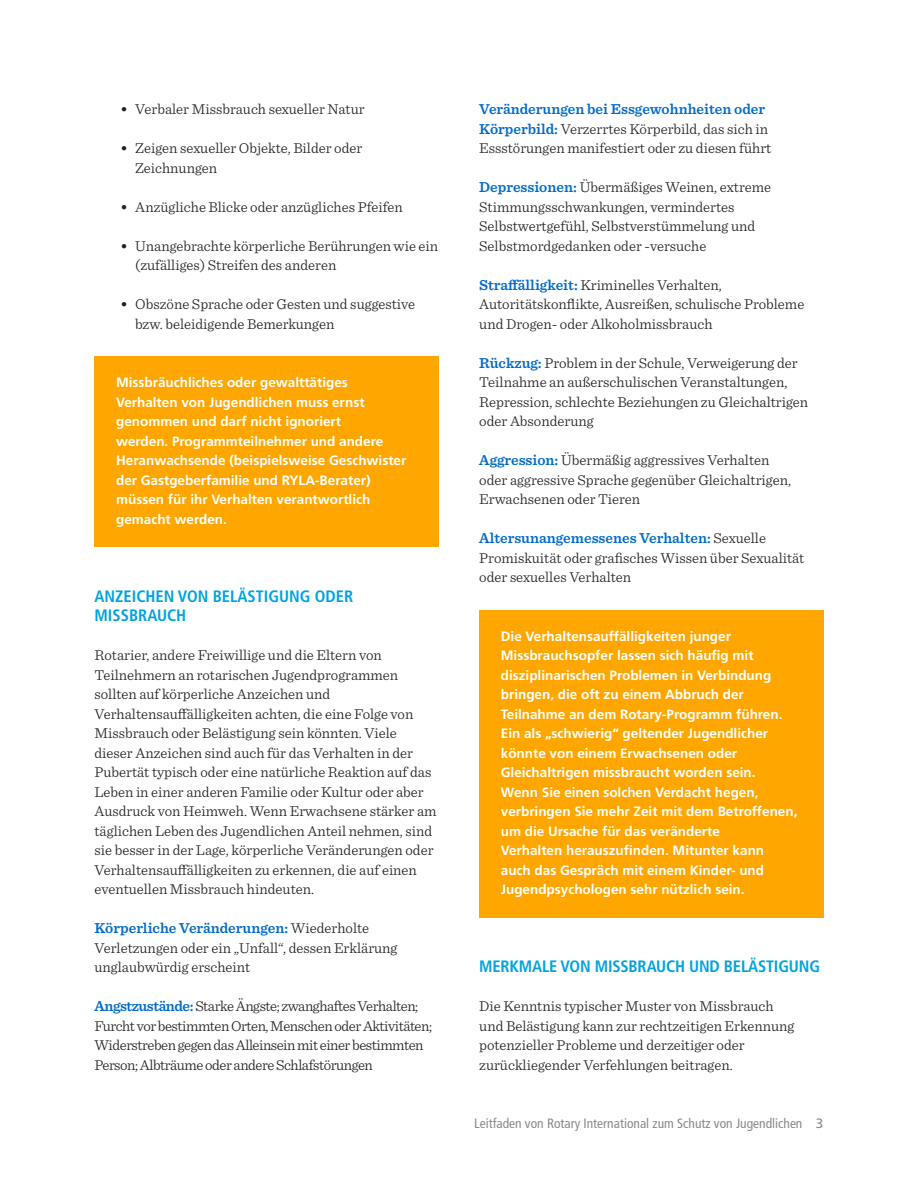
<style>
.page{position:relative;width:918px;height:1188px;background:#fff}
.page>*{position:absolute;margin:0;border:0;box-sizing:border-box;transform-origin:0 0}
.HEAD_C{font:700 condensed 16.5px/19.5px "Frutiger LT Std";letter-spacing:-.01em;color:#00a3e0}
.body_text{font:300 15px/19.5px "Sentinel";color:#231f20}
.body_text-2{font:300 15px/19.5px "Sentinel";letter-spacing:-.03em;color:#231f20}
.pullout_yellow_box_t{font:700 13.5px/19.5px "Frutiger LT Std";color:#fff}
.t1{font:condensed 13.5px "Frutiger LT Std";color:#8a8a8e}
.s1{font-weight:600}
.s2{font-weight:600;color:#006bc8}
.s3{font-stretch:normal}
</style>
<div class="page">
<div style="left:479px;top:610px;width:345px;height:308px;background:#ffa700"></div>
<div style="left:94px;top:357px;width:345px;height:190px;background:#ffa700"></div>
<p class="body_text" style="left:120px;top:98px;width:246px"><span class="s1">•</span> Verbaler Missbrauch sexueller Natur</p>
<p class="body_text" style="left:135px;top:137px;width:229px;text-indent:-15px"><span class="s1">•</span> Zeigen sexueller Objekte, Bilder oder<br>Zeichnungen</p>
<p class="body_text" style="left:120px;top:196px;width:284px"><span class="s1">•</span> Anzügliche Blicke oder anzügliches Pfeifen</p>
<p class="body_text" style="left:135px;top:235px;width:305px;text-indent:-15px"><span class="s1">•</span> Unangebrachte körperliche Berührungen wie ein (zufälliges) Streifen des anderen</p>
<p class="body_text" style="left:135px;top:293px;width:282px;text-indent:-15px"><span class="s1">•</span> Obszöne Sprache oder Gesten und suggestive bzw. beleidigende Bemerkungen</p>
<p class="pullout_yellow_box_t" style="left:116px;top:373px;width:292px">Missbräuchliches oder gewalttätiges Verhalten von Jugendlichen muss ernst genommen und darf nicht ignoriert<br>werden. Programmteilnehmer und andere Heranwachsende (beispielsweise Geschwister der Gastgeberfamilie und RYLA-Berater) müssen für ihr Verhalten verantwortlich gemacht werden.</p>
<p class="HEAD_C" style="left:94px;top:586px;width:260px">ANZEICHEN VON BELÄSTIGUNG ODER<br>MISSBRAUCH</p>
<p class="body_text" style="left:94px;top:644px;width:344px">Rotarier, andere Freiwillige und die Eltern von Teilnehmern an rotarischen Jugendprogrammen sollten auf körperliche Anzeichen und Verhaltensauffälligkeiten achten, die eine Folge von Missbrauch oder Belästigung sein könnten. Viele dieser Anzeichen sind auch für das Verhalten in der Pubertät typisch oder eine natürliche Reaktion auf das Leben in einer anderen Familie oder Kultur oder aber Ausdruck von Heimweh. Wenn Erwachsene stärker am täglichen Leben des Jugendlichen Anteil nehmen, sind sie besser in der Lage, körperliche Veränderungen oder Verhaltensauffälligkeiten zu erkennen, die auf einen eventuellen Missbrauch hindeuten.</p>
<p class="body_text" style="left:94px;top:917px;width:305px"><span class="s2">Körperliche Veränderungen:</span> Wiederholte<br>Verletzungen oder ein „Unfall“, dessen Erklärung unglaubwürdig erscheint</p>
<p class="body_text-2" style="left:94px;top:995px;width:339px"><span class="s2">Angstzustände:</span> Starke Ängste; zwanghaftes Verhalten; Furcht vor bestimmten Orten, Menschen oder Aktivitäten; Widerstreben gegen das Alleinsein mit einer bestimmten Person; Albträume oder andere Schlafstörungen</p>
<p class="body_text" style="left:479px;top:98px;width:294px"><span class="s2">Veränderungen bei Essgewohnheiten oder<br>Körperbild:</span> Verzerrtes Körperbild, das sich in<br>Essstörungen manifestiert oder zu diesen führt</p>
<p class="body_text" style="left:479px;top:176px;width:293px"><span class="s2">Depressionen:</span> Übermäßiges Weinen, extreme Stimmungsschwankungen, vermindertes Selbstwertgefühl, Selbstverstümmelung und Selbstmordgedanken oder -versuche</p>
<p class="body_text" style="left:479px;top:274px;width:327px"><span class="s2">Straffälligkeit:</span> Kriminelles Verhalten,<br>Autoritätskonflikte, Ausreißen, schulische Probleme und Drogen- oder Alkoholmissbrauch</p>
<p class="body_text" style="left:479px;top:352px;width:330px"><span class="s2">Rückzug:</span> Problem in der Schule, Verweigerung der Teilnahme an außerschulischen Veranstaltungen, Repression, schlechte Beziehungen zu Gleichaltrigen oder Absonderung</p>
<p class="body_text" style="left:479px;top:449px;width:313px"><span class="s2">Aggression:</span> Übermäßig aggressives Verhalten oder aggressive Sprache gegenüber Gleichaltrigen,<br>Erwachsenen oder Tieren</p>
<p class="body_text" style="left:479px;top:527px;width:327px"><span class="s2">Altersunangemessenes Verhalten:</span> Sexuelle<br>Promiskuität oder grafisches Wissen über Sexualität oder sexuelles Verhalten</p>
<p class="pullout_yellow_box_t" style="left:501px;top:626px;width:298px">Die Verhaltensauffälligkeiten junger Missbrauchsopfer lassen sich häufig mit disziplinarischen Problemen in Verbindung bringen, die oft zu einem Abbruch der Teilnahme an dem Rotary-Programm führen.<br>Ein als „schwierig“ geltender Jugendlicher könnte von einem Erwachsenen oder Gleichaltrigen missbraucht worden sein.<br>Wenn Sie einen solchen Verdacht hegen, verbringen Sie mehr Zeit mit dem Betroffenen, um die Ursache für das veränderte<br>Verhalten herauszufinden. Mitunter kann auch das Gespräch mit einem Kinder- und Jugendpsychologen sehr nützlich sein.</p>
<p class="HEAD_C" style="left:479px;top:957px;width:342px">MERKMALE VON MISSBRAUCH UND BELÄSTIGUNG</p>
<p class="body_text" style="left:479px;top:995px;width:317px">Die Kenntnis typischer Muster von Missbrauch und Belästigung kann zur rechtzeitigen Erkennung potenzieller Probleme und derzeitiger oder zurückliegender Verfehlungen beitragen.</p>
<p class="t1" style="left:474px;top:1115px;width:351px">Leitfaden von Rotary International zum Schutz von Jugendlichen <span class="s3">3</span></p>
</div>
